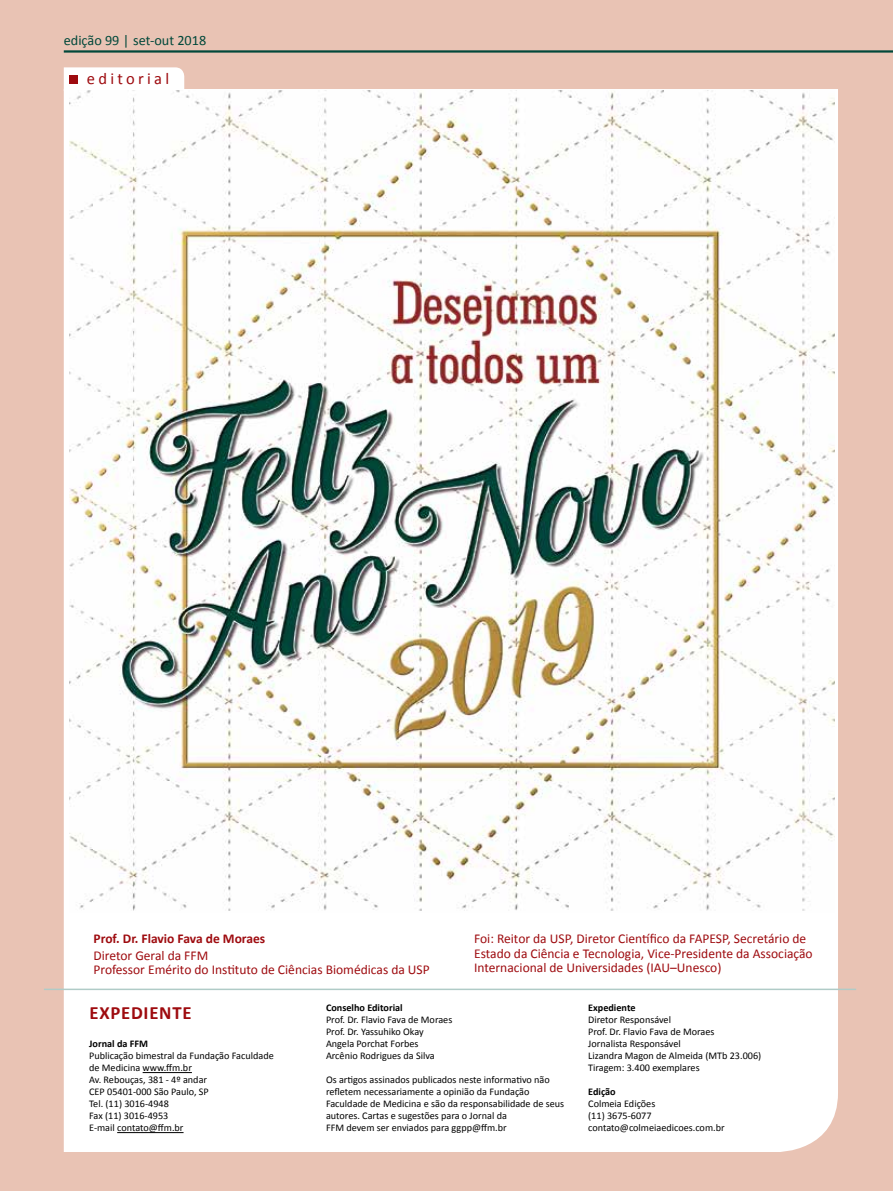
<style>
.page{position:relative;width:893px;height:1191px;background:#e9c3b4}
.page>*{position:absolute;margin:0;border:0;box-sizing:border-box;transform-origin:0 0}
.t1{font:700 18.75px "Calibri";letter-spacing:.04em;color:#9e0b0f}
.t2{font:16.5px "Calibri";letter-spacing:.2em;color:#9e0b0f}
.t3{font:14.25px "Calibri";color:#00483a}
.t4{font:13.5px/14.2px "Calibri";color:#9e0b0f}
.t5{font:700 13.5px "Calibri";color:#9e0b0f}
.t6{font:10.2px/12px "Calibri";color:#000}
.t7{font:700 10.2px "Calibri";color:#000}
</style>
<div class="page">
<div style="left:64px;top:89px;width:774px;height:1063px;background:#fff"></div>
<hr style="left:143px;top:1072px;width:49px;height:1px;background:#000">
<hr style="left:117px;top:1132px;width:67px;height:1px;background:#000">
<hr style="left:44px;top:988px;width:812px;height:2px;background:#b0cbc7">
<hr style="left:64px;top:50px;width:829px;height:3px;background:#00483a">
<div style="left:64px;top:67px;width:120px;height:24px;background:#fff"></div>
<div style="left:69px;top:75px;width:9px;height:9px;background:#9e0b0f"></div>
<img style="left:69px;top:91px;width:766px;height:821px">
<h3 class="t3" style="left:64px;top:32px;width:144px">edição 99 | set-out 2018</h3>
<h2 class="t2" style="left:87px;top:68px;width:84px">editorial</h2>
<h3 class="t3" style="left:105px;top:32px;width:114px">100 | nov-dez 2018</h3>
<h3 class="t5" style="left:94px;top:930px;width:173px">Prof. Dr. Flavio Fava de Moraes</h3>
<h3 class="t4" style="left:94px;top:948px;width:338px">Diretor Geral da FFM<br>Professor Emérito do Instituto de Ciências Biomédicas da USP</h3>
<h3 class="t4" style="left:474px;top:931px;width:340px">Foi: Reitor da USP, Diretor Científico da FAPESP, Secretário de<br>Estado da Ciência e Tecnologia, Vice-Presidente da Associação<br>Internacional de Universidades (IAU–Unesco)</h3>
<h1 class="t1" style="left:90px;top:1001px;width:103px">EXPEDIENTE</h1>
<p class="t7" style="left:89px;top:1037px;width:60px">Jornal da FFM</p>
<p class="t6" style="left:89px;top:1050px;width:186px">Publicação bimestral da Fundação Faculdade de Medicina www.ffm.br<br>Av. Rebouças, 381 - 4º andar<br>CEP 05401-000 São Paulo, SP<br>Tel. (11) 3016-4948<br>Fax (11) 3016-4953<br>E-mail contato@ffm.br</p>
<p class="t7" style="left:326px;top:1001px;width:78px">Conselho Editorial</p>
<p class="t6" style="left:326px;top:1014px;width:128px">Prof. Dr. Flavio Fava de Moraes<br>Prof. Dr. Yassuhiko Okay<br>Angela Porchat Forbes<br>Arcênio Rodrigues da Silva</p>
<p class="t6" style="left:326px;top:1074px;width:240px">Os artigos assinados publicados neste informativo não refletem necessariamente a opinião da Fundação Faculdade de Medicina e são da responsabilidade de seus autores. Cartas e sugestões para o Jornal da<br>FFM devem ser enviados para ggpp@ffm.br</p>
<p class="t7" style="left:588px;top:1001px;width:49px">Expediente</p>
<p class="t6" style="left:588px;top:1014px;width:175px">Diretor Responsável<br>Prof. Dr. Flavio Fava de Moraes<br>Jornalista Responsável<br>Lizandra Magon de Almeida (MTb 23.006)<br>Tiragem: 3.400 exemplares</p>
<p class="t7" style="left:588px;top:1085px;width:29px">Edição</p>
<p class="t6" style="left:588px;top:1098px;width:138px">Colmeia Edições<br>(11) 3675-6077 contato@colmeiaedicoes.com.br</p>
</div>
